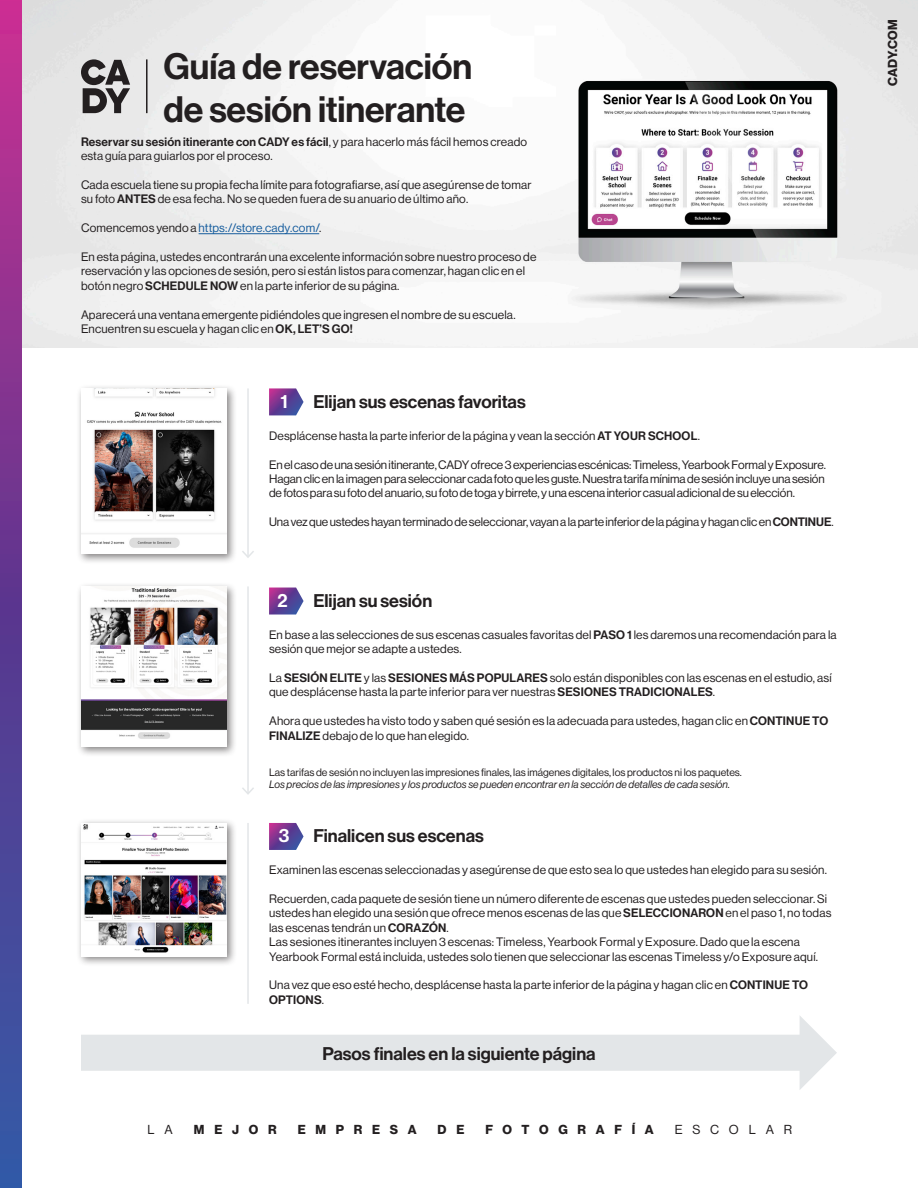
<style>
.page{position:relative;width:918px;height:1188px;background:#fff}
.page>*{position:absolute;margin:0;border:0;box-sizing:border-box;transform-origin:0 0}
.t1{font:36px/43.2px "N Haas Grotesk DS Pro 65 Md";color:#231f20}
.t2{font:18px "N Haas Grotesk DS Pro 65 Md";color:#231f20}
.t3{font:18px "N Haas Grotesk DS Pro 65 Md";color:#fff}
.t4{font:12.75px "N Haas Grotesk DS Pro 75 Bd";letter-spacing:.755em;color:#231f20}
.t5{font:12.75px "N Haas Grotesk DS Pro 55 Rg";letter-spacing:.765em;color:#231f20}
.t6{font:12px/14.4px "N Haas Grotesk DS Pro 55 Rg";letter-spacing:.015em;color:#231f20}
.t7{font:12px/14.4px "N Haas Grotesk DS Pro 55 Rg";letter-spacing:-.005em;color:#231f20}
.t8{font:12px "N Haas Grotesk DS Pro 55 Rg";letter-spacing:.015em;color:#175d9e}
.t9{font:10.5px "N Haas Grotesk DS Pro 55 Rg";color:#231f20}
.t10{font:10.5px "N Haas Grotesk DS Pro 56 It";color:#231f20}
.s1{font-family:"N Haas Grotesk DS Pro 65 Md"}
.s2{color:#231f20}
</style>
<div class="page">
<img style="left:22px;top:0;width:896px;height:348px">
<svg style="left:81px;top:1016px;width:756px;height:74px"></svg>
<div style="left:76px;top:384px;width:162px;height:181px;background:#231f20;opacity:.55"></div>
<div style="left:81px;top:388px;width:146px;height:166px;background:#fff"></div>
<img style="left:81px;top:388px;width:146px;height:160px">
<svg style="left:269px;top:388px;width:35px;height:27px"></svg>
<div style="left:76px;top:582px;width:162px;height:176px;background:#231f20;opacity:.55"></div>
<div style="left:81px;top:586px;width:146px;height:161px;background:#fff"></div>
<img style="left:81px;top:588px;width:146px;height:151px">
<svg style="left:269px;top:588px;width:35px;height:27px"></svg>
<div style="left:76px;top:819px;width:162px;height:148px;background:#231f20;opacity:.55"></div>
<div style="left:81px;top:823px;width:146px;height:133px;background:#fff"></div>
<img style="left:83px;top:824px;width:144px;height:129px">
<svg style="left:269px;top:823px;width:35px;height:27px"></svg>
<svg style="left:0;top:0;width:22px;height:1188px;background:#6e3d95"></svg>
<hr style="left:247px;top:388px;width:2px;height:169px;background:#e3e6e8">
<svg style="left:242px;top:551px;width:12px;height:7px"></svg>
<hr style="left:247px;top:586px;width:2px;height:208px;background:#e3e6e8">
<svg style="left:242px;top:788px;width:12px;height:7px"></svg>
<hr style="left:247px;top:823px;width:2px;height:181px;background:#e3e6e8">
<svg style="left:81px;top:59px;width:49px;height:54px;background:#7e7c7d"></svg>
<hr style="left:146px;top:59px;width:2px;height:54px;background:#231f20">
<hr style="left:199px;top:233px;width:120px;height:1px;background:#175d9e">
<p class="t1" style="left:163px;top:45px;width:310px">Guía de reservación de sesión itinerante</p>
<p class="t6" style="left:81px;top:134px;width:448px"><span class="s1">Reservar su sesión itinerante con CADY es fácil</span>, y para hacerlo más fácil hemos creado esta guía para guiarlos por el proceso.</p>
<p class="t6" style="left:81px;top:178px;width:452px">Cada escuela tiene su propia fecha límite para fotografiarse, así que asegúrense de tomar su foto <span class="s1">ANTES</span> de esa fecha. No se queden fuera de su anuario de último año.</p>
<p class="t8" style="left:81px;top:221px;width:242px"><span class="s2">Comencemos yendo a</span> https://store.cady.com/<span class="s2">.</span></p>
<p class="t6" style="left:81px;top:250px;width:457px">En esta página, ustedes encontrarán una excelente información sobre nuestro proceso de reservación y las opciones de sesión, pero si están listos para comenzar, hagan clic en el botón negro <span class="s1">SCHEDULE NOW</span> en la parte inferior de su página.</p>
<p class="t6" style="left:81px;top:307px;width:436px">Aparecerá una ventana emergente pidiéndoles que ingresen el nombre de su escuela.<br>Encuentren su escuela y hagan clic en <span class="s1">OK, LET’S GO!</span></p>
<p class="t3" style="left:280px;top:391px;width:9px">1</p>
<p class="t2" style="left:313px;top:391px;width:214px">Elijan sus escenas favoritas</p>
<p class="t6" style="left:269px;top:428px;width:432px">Desplácense hasta la parte inferior de la página y vean la sección <span class="s1">AT YOUR SCHOOL</span>.</p>
<p class="t7" style="left:269px;top:457px;width:558px">En el caso de una sesión itinerante, CADY ofrece 3 experiencias escénicas: Timeless, Yearbook Formal y Exposure.</p>
<p class="t7" style="left:269px;top:472px;width:557px">Hagan clic en la imagen para seleccionar cada foto que les guste. Nuestra tarifa mínima de sesión incluye una sesión de fotos para su foto del anuario, su foto de toga y birrete, y una escena interior casual adicional de su elección.</p>
<p class="t7" style="left:269px;top:515px;width:566px">Una vez que ustedes hayan terminado de seleccionar, vayan a la parte inferior de la página y hagan clic en <span class="s1">CONTINUE</span>.</p>
<p class="t3" style="left:277px;top:590px;width:12px">2</p>
<p class="t2" style="left:313px;top:590px;width:120px">Elijan su sesión</p>
<p class="t6" style="left:269px;top:627px;width:569px">En base a las selecciones de sus escenas casuales favoritas del <span class="s1">PASO 1</span> les daremos una recomendación para la sesión que mejor se adapte a ustedes.</p>
<p class="t6" style="left:269px;top:671px;width:564px">La <span class="s1">SESIÓN ELITE</span> y las <span class="s1">SESIONES MÁS POPULARES</span> solo están disponibles con las escenas en el estudio, así que desplácense hasta la parte inferior para ver nuestras <span class="s1">SESIONES TRADICIONALES</span>.</p>
<p class="t6" style="left:269px;top:714px;width:561px">Ahora que ustedes ha visto todo y saben qué sesión es la adecuada para ustedes, hagan clic en <span class="s1">CONTINUE TO<br>FINALIZE</span> debajo de lo que han elegido.</p>
<p class="t9" style="left:269px;top:766px;width:474px">Las tarifas de sesión no incluyen las impresiones finales, las imágenes digitales, los productos ni los paquetes.</p>
<p class="t10" style="left:269px;top:779px;width:462px">Los precios de las impresiones y los productos se pueden encontrar en la sección de detalles de cada sesión.</p>
<p class="t2" style="left:313px;top:826px;width:172px">Finalicen sus escenas</p>
<p class="t3" style="left:279px;top:826px;width:12px">3</p>
<p class="t6" style="left:269px;top:863px;width:560px">Examinen las escenas seleccionadas y asegúrense de que esto sea lo que ustedes han elegido para su sesión.</p>
<p class="t6" style="left:269px;top:892px;width:564px">Recuerden, cada paquete de sesión tiene un número diferente de escenas que ustedes pueden seleccionar. Si ustedes han elegido una sesión que ofrece menos escenas de las que <span class="s1">SELECCIONARON</span> en el paso 1, no todas las escenas tendrán un <span class="s1">CORAZÓN</span>.</p>
<p class="t6" style="left:269px;top:935px;width:551px">Las sesiones itinerantes incluyen 3 escenas: Timeless, Yearbook Formal y Exposure. Dado que la escena<br>Yearbook Formal está incluida, ustedes solo tienen que seleccionar las escenas Timeless y/o Exposure aquí.</p>
<p class="t6" style="left:269px;top:978px;width:541px">Una vez que eso esté hecho, desplácense hasta la parte inferior de la página y hagan clic en <span class="s1">CONTINUE TO<br>OPTIONS</span>.</p>
<p class="t2" style="left:322px;top:1043px;width:275px">Pasos finales en la siguiente página</p>
<p class="t5" style="left:147px;top:1122px;width:27px">L A</p>
<p class="t4" style="left:194px;top:1122px;width:84px">MEJOR</p>
<p class="t4" style="left:298px;top:1122px;width:120px">EMPRESA</p>
<p class="t4" style="left:438px;top:1122px;width:28px">D E</p>
<p class="t4" style="left:486px;top:1122px;width:170px">FOTOGRAFÍA</p>
<p class="t5" style="left:675px;top:1122px;width:119px">ESCOLAR</p>
<p class="t4" style="left:885px;top:86px;width:68px;rotate:-90deg">CADY.COM</p>
</div>
